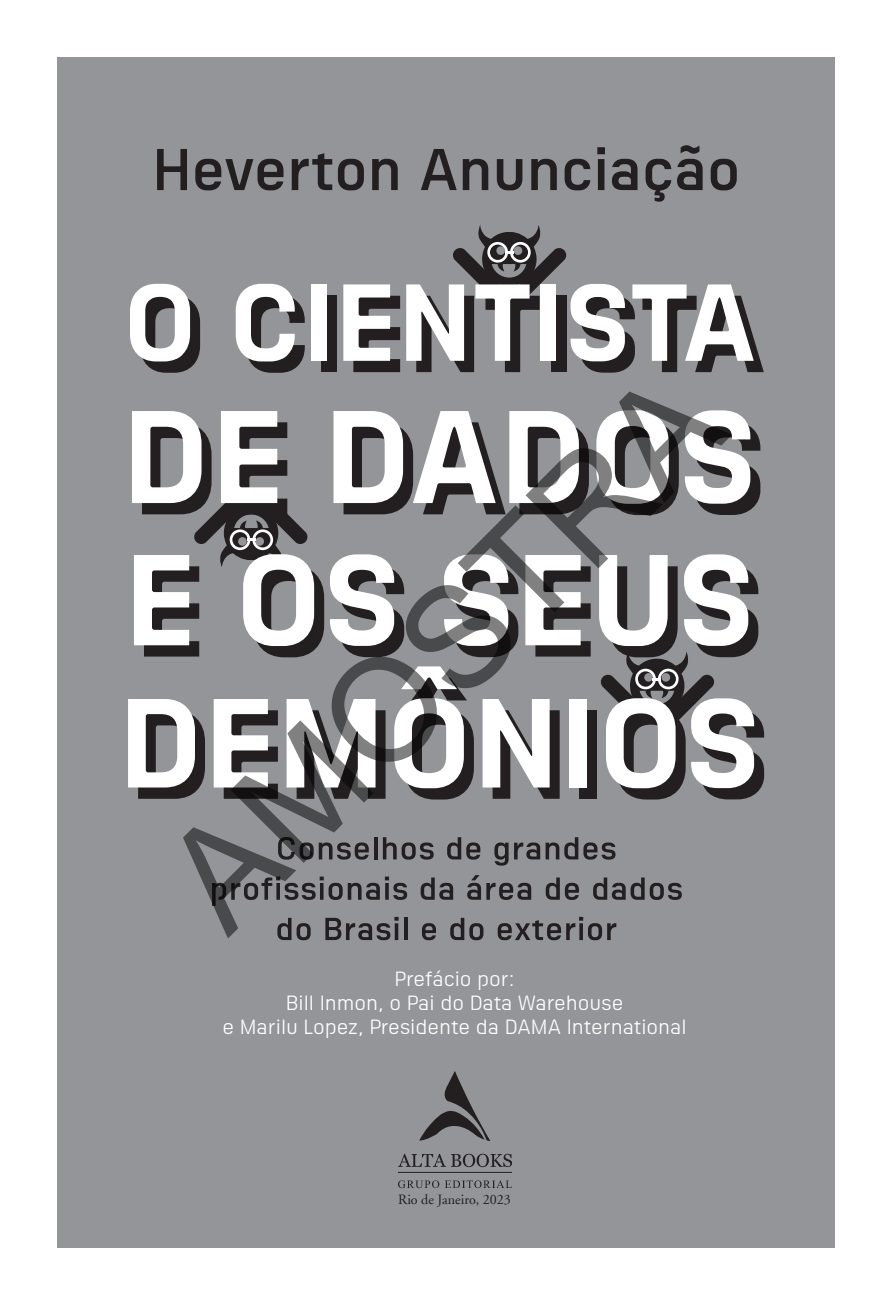
<style>
.page{position:relative;width:891px;height:1304px;background:#fff}
.page>*{position:absolute;margin:0;border:0;box-sizing:border-box;transform-origin:0 0}
.t1{font:144px "Arial";color:rgb(0 0 0/.5)}
.t2{font:20px/24px "Sizmo Pro";color:#fff;text-align:center}
.t3{font:14px "Adobe Garamond";color:#231f20}
</style>
<div class="page">
<div style="left:57px;top:57px;width:777px;height:1191px;background:#939598"></div>
<div style="left:321px;top:296px;width:15px;height:76px;background:#231f20"></div>
<div style="left:579px;top:710px;width:18px;height:89px;background:#231f20"></div>
<svg style="left:130px;top:284px;width:70px;height:89px"></svg>
<svg style="left:235px;top:284px;width:69px;height:89px"></svg>
<div style="left:311px;top:284px;width:15px;height:77px;background:#fff"></div>
<svg style="left:343px;top:284px;width:57px;height:88px"></svg>
<svg style="left:406px;top:225px;width:357px;height:148px"></svg>
<svg style="left:333px;top:411px;width:255px;height:103px"></svg>
<svg style="left:596px;top:410px;width:82px;height:105px"></svg>
<svg style="left:684px;top:410px;width:76px;height:105px"></svg>
<svg style="left:132px;top:411px;width:192px;height:246px"></svg>
<svg style="left:330px;top:554px;width:74px;height:103px"></svg>
<svg style="left:444px;top:554px;width:74px;height:103px"></svg>
<svg style="left:525px;top:555px;width:65px;height:101px"></svg>
<svg style="left:128px;top:699px;width:77px;height:100px"></svg>
<svg style="left:213px;top:699px;width:65px;height:100px"></svg>
<svg style="left:286px;top:699px;width:99px;height:100px"></svg>
<svg style="left:394px;top:666px;width:79px;height:133px"></svg>
<svg style="left:482px;top:699px;width:77px;height:100px"></svg>
<div style="left:569px;top:699px;width:18px;height:88px;background:#fff"></div>
<svg style="left:599px;top:554px;width:164px;height:245px"></svg>
<svg style="left:398px;top:1154px;width:114px;height:13px"></svg>
<hr style="left:398px;top:1172px;width:114px;height:1px;background:#231f20">
<svg style="left:419px;top:1071px;width:71px;height:70px"></svg>
<svg style="left:398px;top:1180px;width:114px;height:8px"></svg>
<svg style="left:157px;top:149px;width:30px;height:41px"></svg>
<svg style="left:195px;top:159px;width:88px;height:31px"></svg>
<svg style="left:291px;top:153px;width:41px;height:37px"></svg>
<svg style="left:338px;top:159px;width:26px;height:31px"></svg>
<svg style="left:372px;top:159px;width:25px;height:31px"></svg>
<svg style="left:421px;top:149px;width:35px;height:41px"></svg>
<svg style="left:462px;top:159px;width:26px;height:31px"></svg>
<svg style="left:496px;top:159px;width:26px;height:31px"></svg>
<svg style="left:531px;top:159px;width:25px;height:31px"></svg>
<svg style="left:564px;top:159px;width:26px;height:31px"></svg>
<svg style="left:597px;top:147px;width:7px;height:43px"></svg>
<svg style="left:612px;top:159px;width:25px;height:31px"></svg>
<svg style="left:645px;top:145px;width:57px;height:57px"></svg>
<svg style="left:710px;top:159px;width:26px;height:31px"></svg>
<svg style="left:278px;top:837px;width:90px;height:22px"></svg>
<svg style="left:374px;top:837px;width:3px;height:22px"></svg>
<svg style="left:383px;top:837px;width:50px;height:22px"></svg>
<svg style="left:447px;top:837px;width:33px;height:22px"></svg>
<svg style="left:494px;top:842px;width:14px;height:23px"></svg>
<svg style="left:514px;top:837px;width:101px;height:22px"></svg>
<svg style="left:212px;top:876px;width:167px;height:30px"></svg>
<svg style="left:385px;top:876px;width:22px;height:24px"></svg>
<svg style="left:420px;top:877px;width:33px;height:23px"></svg>
<svg style="left:467px;top:875px;width:64px;height:25px"></svg>
<svg style="left:545px;top:877px;width:33px;height:23px"></svg>
<svg style="left:593px;top:877px;width:88px;height:23px"></svg>
<svg style="left:277px;top:918px;width:33px;height:22px"></svg>
<svg style="left:325px;top:917px;width:73px;height:23px"></svg>
<svg style="left:394px;top:923px;width:4px;height:17px"></svg>
<svg style="left:404px;top:918px;width:3px;height:22px"></svg>
<svg style="left:422px;top:923px;width:14px;height:17px"></svg>
<svg style="left:450px;top:918px;width:33px;height:22px"></svg>
<svg style="left:497px;top:917px;width:119px;height:23px"></svg>
<h1 class="t1" style="left:122px;top:832px;width:714px;rotate:-45deg">AMOSTRA</h1>
<p class="t2" style="left:222px;top:965px;width:465px">Prefácio por:<br>Bill Inmon, o Pai do Data Warehouse<br>e Marilu Lopez, Presidente da DAMA International</p>
<p class="t3" style="left:398px;top:1192px;width:114px">Rio de Janeiro, 2023</p>
</div>
